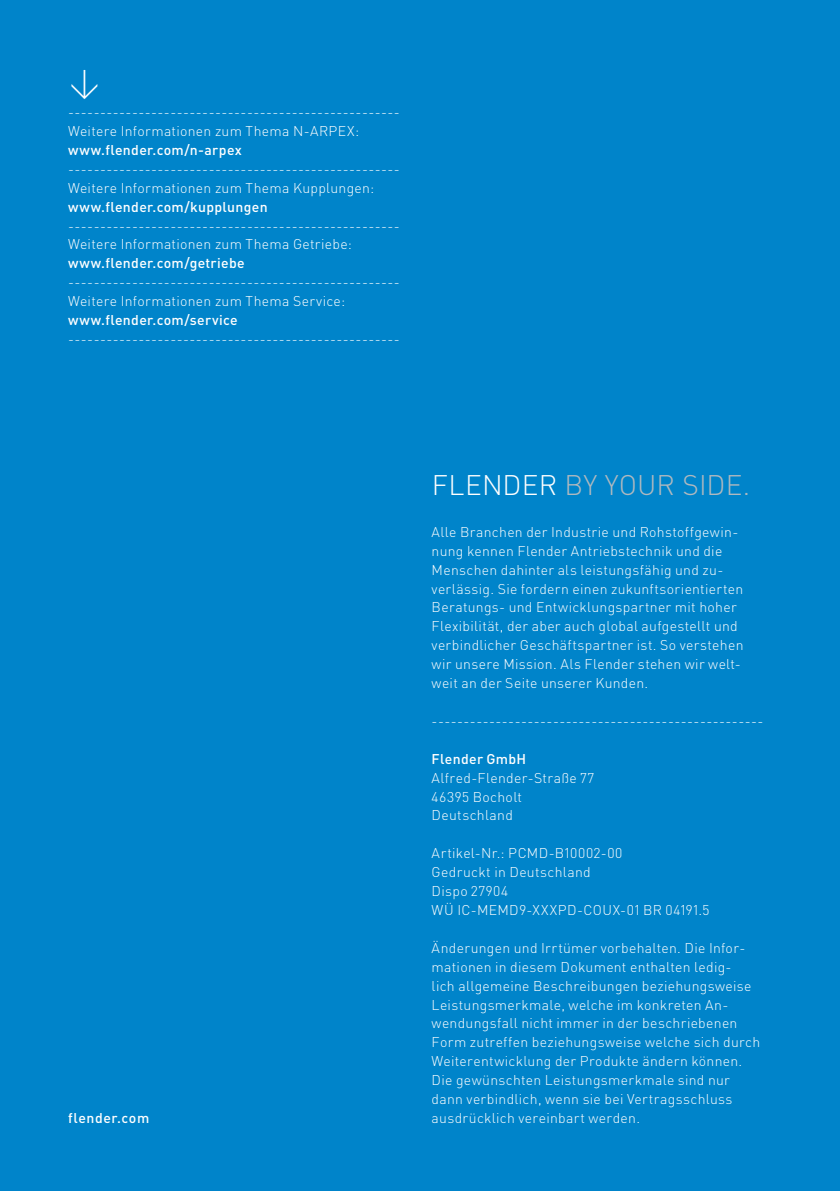
<style>
.page{position:relative;width:840px;height:1191px;background:#fff}
.page>*{position:absolute;margin:0;border:0;box-sizing:border-box;transform-origin:0 0}
.t1{font:300 32px "DIN Pro";color:#fff}
.t2{font:300 28px "DIN Pro";letter-spacing:.005em;color:#b1b9bf}
.t3{font:300 14px/19px "DIN Pro";letter-spacing:.02em;color:#fff}
.t4{font:500 14px "DIN Pro";letter-spacing:.025em;color:#fff}
.s1{color:#fff}
</style>
<div class="page">
<div style="left:0;top:0;width:839px;height:1191px;background:#0084ca"></div>
<h1 class="t1" style="left:68px;top:57px;width:34px">↓</h1>
<p class="t3" style="left:68px;top:102px;width:333px">----------------------------------------------------<br>Weitere Informationen zum Thema N-ARPEX:</p>
<p class="t4" style="left:68px;top:139px;width:175px">www.flender.com/n-arpex</p>
<p class="t3" style="left:68px;top:158px;width:333px">----------------------------------------------------<br>Weitere Informationen zum Thema Kupplungen:</p>
<p class="t4" style="left:68px;top:196px;width:201px">www.flender.com/kupplungen</p>
<p class="t3" style="left:68px;top:215px;width:333px">----------------------------------------------------<br>Weitere Informationen zum Thema Getriebe:</p>
<p class="t4" style="left:68px;top:252px;width:178px">www.flender.com/getriebe</p>
<p class="t3" style="left:68px;top:272px;width:333px">----------------------------------------------------<br>Weitere Informationen zum Thema Service:</p>
<p class="t4" style="left:68px;top:309px;width:171px">www.flender.com/service</p>
<p class="t3" style="left:68px;top:328px;width:333px">----------------------------------------------------</p>
<p class="t4" style="left:68px;top:1107px;width:83px">flender.com</p>
<h2 class="t2" style="left:431px;top:464px;width:320px"><span class="s1">FLENDER</span> BY YOUR SIDE.</h2>
<p class="t3" style="left:431px;top:521px;width:313px">Alle Branchen der Industrie und Rohstoffgewin&shy;nung kennen Flender Antriebstechnik und die Menschen dahinter als leistungsfähig und zu&shy;verlässig. Sie fordern einen zukunftsorientierten Beratungs- und Entwicklungspartner mit hoher Flexibilität, der aber auch global aufgestellt und verbindlicher Geschäftspartner ist. So verstehen wir unsere Mission. Als Flender stehen wir welt&shy;weit an der Seite unserer Kunden.</p>
<p class="t3" style="left:431px;top:710px;width:333px">----------------------------------------------------</p>
<p class="t4" style="left:431px;top:748px;width:96px">Flender GmbH</p>
<p class="t3" style="left:431px;top:767px;width:164px">Alfred-Flender-Straße 77<br>46395 Bocholt<br>Deutschland</p>
<p class="t3" style="left:431px;top:842px;width:279px">Artikel-Nr.: PCMD-B10002-00<br>Gedruckt in Deutschland<br>Dispo 27904<br>WÜ IC-MEMD9-XXXPD-COUX-01 BR 04191.5</p>
<p class="t3" style="left:431px;top:937px;width:330px">Änderungen und Irrtümer vorbehalten. Die Infor&shy;mationen in diesem Dokument enthalten ledig-<br>lich allgemeine Beschreibungen beziehungsweise Leistungsmerkmale, welche im konkreten An&shy;wendungsfall nicht immer in der beschriebenen Form zutreffen beziehungsweise welche sich durch Weiterentwicklung der Produkte ändern können.<br>Die gewünschten Leistungsmerkmale sind nur dann verbindlich, wenn sie bei Vertragsschluss ausdrücklich vereinbart werden.</p>
</div>
